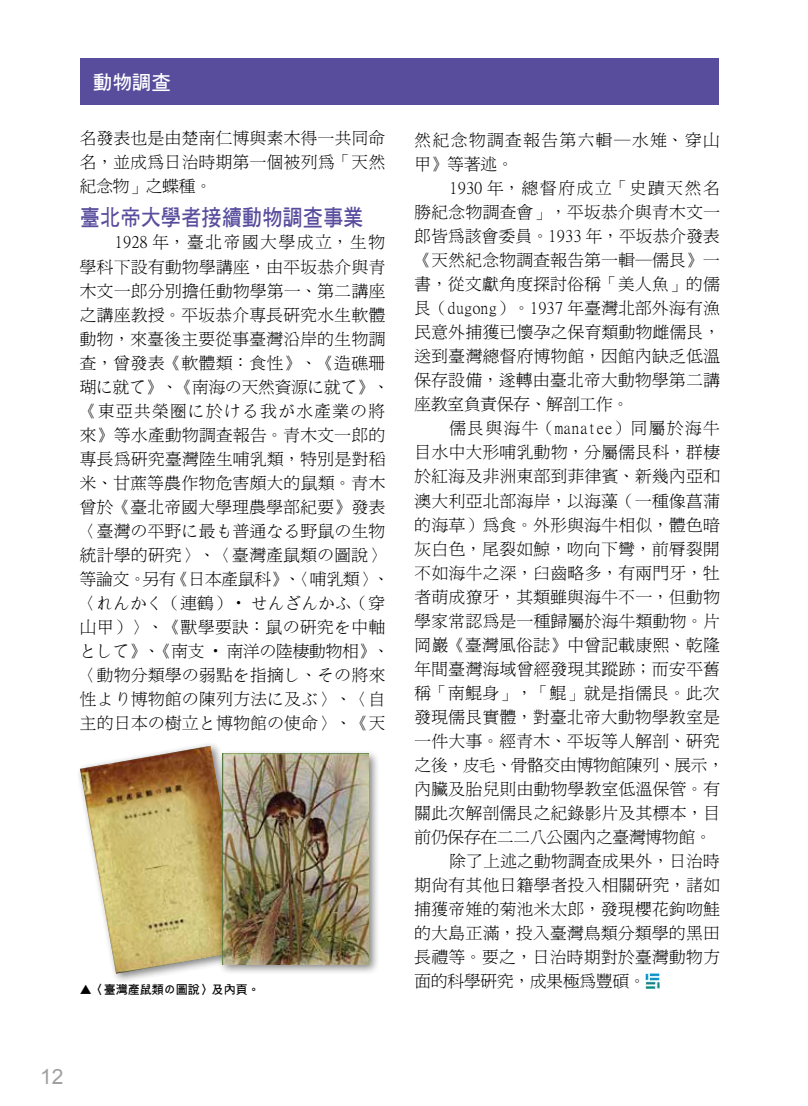
<style>
.page{position:relative;width:808px;height:1106px;background:#fff}
.page>*{position:absolute;margin:0;border:0;box-sizing:border-box;transform-origin:0 0}
.t1{font:22.5px "DF Hei W7 WIN BF";color:#584c9d;scale:.9 1}
.t2{font:21px "Arial";color:#9fa0a0}
.t3{font:19.5px "DF Hei W7 WIN BF";color:#fff}
.t4{font:16.5px/24px "Ming Li U";letter-spacing:.03em;color:#000;text-align:justify}
.t5{font:16.5px "Ming Li U";color:#000}
.t6{font:16.5px/24px "Ming Li U";letter-spacing:.1em;color:#000}
.t7{font:16.5px "Ming Li U";letter-spacing:.095em;color:#000}
.t8{font:12px "DF Hei W7 WIN BF";color:#000}
</style>
<div class="page">
<div style="left:80px;top:58px;width:728px;height:47px;background:#584c9d"></div>
<div style="left:719px;top:41px;width:89px;height:76px;background:#fff"></div>
<img style="left:646px;top:973px;width:13px;height:15px">
<div style="left:75px;top:741px;width:182px;height:243px;background:#000;opacity:.5"></div>
<img style="left:80px;top:746px;width:167px;height:227px">
<div style="left:217px;top:748px;width:163px;height:227px;background:#000;opacity:.5"></div>
<img style="left:223px;top:754px;width:146px;height:210px">
<p class="t3" style="left:93px;top:72px;width:80px">動物調查</p>
<p class="t4" style="left:80px;top:126px;width:307px">名發表也是由楚南仁博與素木得一共同命名，並成為日治時期第一個被列為「天然紀念物」之蝶種。</p>
<h1 class="t1" style="left:80px;top:206px;width:316px">臺北帝大學者接續動物調查事業</h1>
<p class="t4" style="left:80px;top:230px;width:311px;text-align:left;text-indent:35px">1928 年，臺北帝國大學成立，生物學科下設有動物學講座，由平坂恭介與青木文一郎分別擔任動物學第一、第二講座之講座教授。平坂恭介專長研究水生軟體動物，來臺後主要從事臺灣沿岸的生物調查，曾發表《軟體類：食性》、《造礁珊瑚に就て》、《南海の天然資源に就て》、《東亞共榮圈に於ける我が水產業の將來》等水產動物調查報告。青木文一郎的專長為研究臺灣陸生哺乳類，特別是對稻米、甘蔗等農作物危害頗大的鼠類。青木曾於《臺北帝國大學理農學部紀要》發表〈臺灣の平野に最も普通なる野鼠の生物統計學的研究〉、〈臺灣產鼠類の圖說〉等論文。另有《日本產鼠科》、〈哺乳類〉、〈れんかく（連鶴）‧ せんざんかふ（穿山甲）〉、《獸學要訣：鼠の研究を中軸として》、《南支 ‧ 南洋の陸棲動物相》、〈動物分類學の弱點を指摘し、その將來性より博物館の陳列方法に及ぶ〉、〈自主的日本の樹立と博物館の使命〉、《天</p>
<p class="t8" style="left:80px;top:983px;width:181px">▲〈臺灣產鼠類の圖說〉及內頁。</p>
<p class="t6" style="left:415px;top:128px;width:307px">然紀念物調查報告第六輯─水雉、穿山甲》等著述。</p>
<p class="t4" style="left:415px;top:176px;width:307px;text-indent:35px">1930 年，總督府成立「史蹟天然名勝紀念物調查會」，平坂恭介與青木文一郎皆為該會委員。1933 年，平坂恭介發表《天然紀念物調查報告第一輯─儒艮》一書，從文獻角度探討俗稱「美人魚」的儒艮（dugong）。1937 年臺灣北部外海有漁民意外捕獲已懷孕之保育類動物雌儒艮，送到臺灣總督府博物館，因館內缺乏低溫保存設備，遂轉由臺北帝大動物學第二講座教室負責保存、解剖工作。</p>
<p class="t7" style="left:449px;top:420px;width:272px">儒艮與海牛（manatee）同屬於海牛</p>
<p class="t4" style="left:415px;top:440px;width:307px">目水中大形哺乳動物，分屬儒艮科，群棲</p>
<p class="t4" style="left:415px;top:464px;width:307px">於紅海及非洲東部到菲律賓、新幾內亞和</p>
<p class="t4" style="left:415px;top:488px;width:307px">澳大利亞北部海岸，以海藻（一種像菖蒲</p>
<p class="t4" style="left:415px;top:512px;width:307px">的海草）為食。外形與海牛相似，體色暗</p>
<p class="t4" style="left:415px;top:536px;width:307px">灰白色，尾裂如鯨，吻向下彎，前脣裂開</p>
<p class="t4" style="left:415px;top:560px;width:307px">不如海牛之深，臼齒略多，有兩門牙，牡</p>
<p class="t4" style="left:415px;top:584px;width:307px">者萌成獠牙，其類雖與海牛不一，但動物</p>
<p class="t4" style="left:415px;top:608px;width:307px">學家常認為是一種歸屬於海牛類動物。片</p>
<p class="t4" style="left:415px;top:632px;width:307px">岡巖《臺灣風俗誌》中曾記載康熙、乾隆</p>
<p class="t4" style="left:415px;top:656px;width:307px">年間臺灣海域曾經發現其蹤跡；而安平舊</p>
<p class="t4" style="left:415px;top:680px;width:307px">稱「南鯤身」，「鯤」就是指儒艮。此次</p>
<p class="t4" style="left:415px;top:704px;width:307px">發現儒艮實體，對臺北帝大動物學教室是</p>
<p class="t4" style="left:415px;top:728px;width:307px">一件大事。經青木、平坂等人解剖、研究</p>
<p class="t5" style="left:415px;top:756px;width:311px">之後，皮毛、骨骼交由博物館陳列、展示，</p>
<p class="t4" style="left:415px;top:776px;width:307px">內臟及胎兒則由動物學教室低溫保管。有</p>
<p class="t4" style="left:415px;top:800px;width:307px">關此次解剖儒艮之紀錄影片及其標本，目</p>
<p class="t5" style="left:415px;top:828px;width:298px">前仍保存在二二八公園內之臺灣博物館。</p>
<p class="t4" style="left:449px;top:848px;width:272px">除了上述之動物調查成果外，日治時</p>
<p class="t4" style="left:415px;top:872px;width:307px">期尚有其他日籍學者投入相關研究，諸如</p>
<p class="t4" style="left:415px;top:896px;width:307px">捕獲帝雉的菊池米太郎，發現櫻花鉤吻鮭</p>
<p class="t4" style="left:415px;top:920px;width:307px">的大島正滿，投入臺灣鳥類分類學的黑田</p>
<p class="t4" style="left:415px;top:944px;width:307px">長禮等。要之，日治時期對於臺灣動物方</p>
<p class="t5" style="left:415px;top:972px;width:232px">面的科學研究，成果極為豐碩。</p>
<p class="t2" style="left:40px;top:1062px;width:25px">12</p>
</div>
